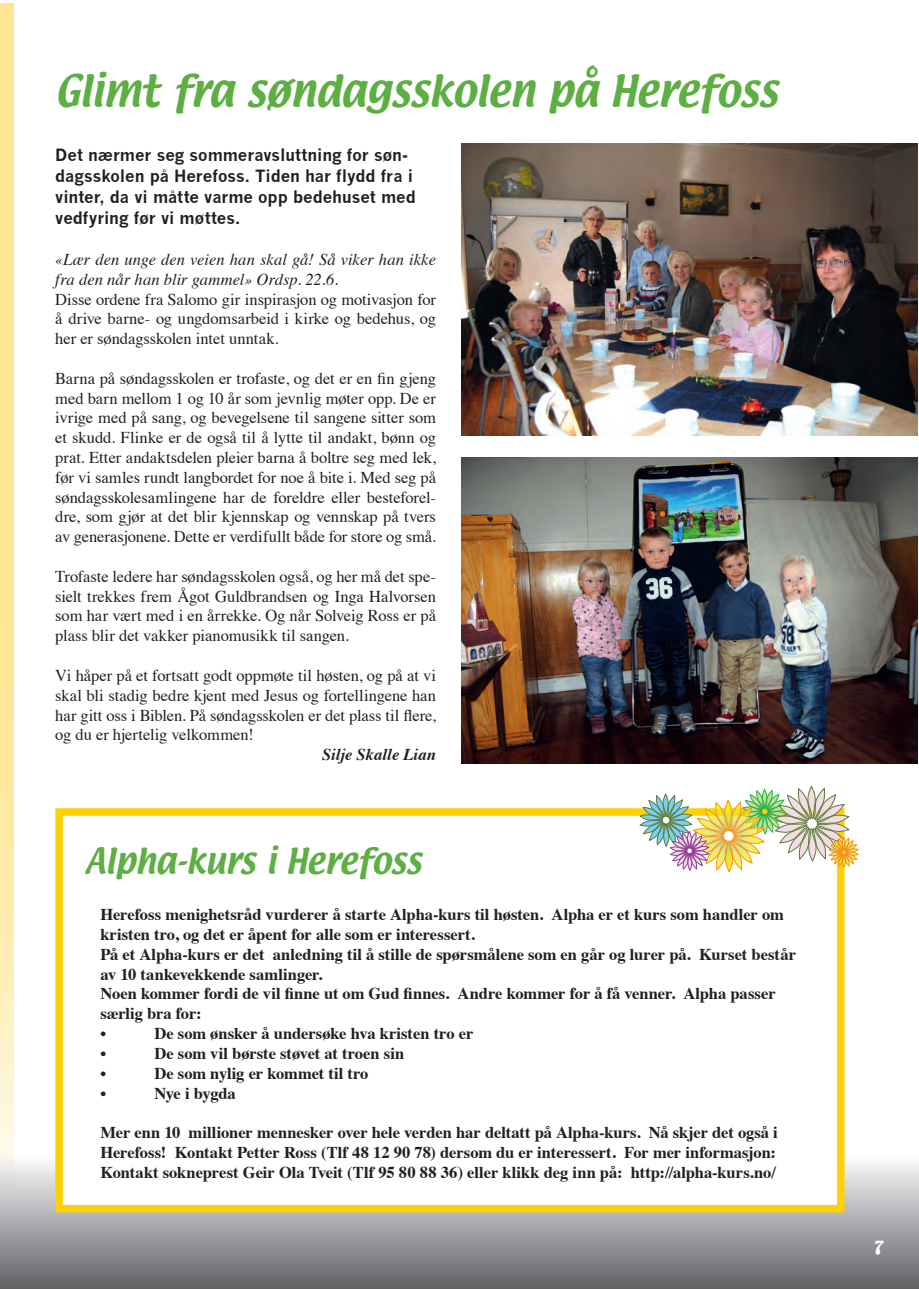
<style>
.page{position:relative;width:919px;height:1289px;background:#fff}
.page>*{position:absolute;margin:0;border:0;box-sizing:border-box;transform-origin:0 0}
.t1{font:39px "Textile";letter-spacing:-.01em;color:#5eaf43}
.t2{font:31.5px "Textile";letter-spacing:-.01em;color:#5eaf43}
.t3{font:19.5px "Bonnard FLF";color:#fff}
.t4{font:16.5px/19.8px "Times";letter-spacing:-.005em;color:#231f20;text-align:justify}
.t5{font:700 16.5px/19.8px "Times";letter-spacing:-.005em;color:#231f20}
.t6{font:700 16.5px/21px "News Gothic";letter-spacing:-.005em;color:#231f20}
.t7{font:italic 16.5px/19.8px "Times";letter-spacing:.005em;color:#231f20}
.t8{font:italic 700 16.5px "Times";letter-spacing:.005em;color:#231f20}
.t9{font:700 16.5px "Times";letter-spacing:-.025em;color:#231f20}
</style>
<div class="page">
<svg style="left:0;top:1154px;width:918px;height:134px;background:#929496"></svg>
<svg style="left:0;top:4px;width:13px;height:1150px;background:#fee9a2"></svg>
<img style="left:0;top:1154px;width:13px;height:35px">
<div style="left:55px;top:808px;width:789px;height:404px;background:#fff;border:8px solid #fed105"></div>
<img style="left:461px;top:144px;width:456px;height:291px">
<img style="left:461px;top:458px;width:456px;height:305px">
<img style="left:639px;top:785px;width:220px;height:87px">
<h1 class="t1" style="left:55px;top:64px;width:724px">Glimt fra søndagsskolen på Herefoss</h1>
<p class="t6" style="left:55px;top:144px;width:362px">Det nærmer seg sommeravsluttning for søn&shy;dagsskolen på Herefoss. Tiden har flydd fra i vinter, da vi måtte varme opp bedehuset med vedfyring før vi møttes.</p>
<p class="t7" style="left:55px;top:248px;width:382px">«Lær den unge den veien han skal gå! Så viker han ikke fra den når han blir gammel» Ordsp. 22.6.</p>
<p class="t4" style="left:55px;top:288px;width:382px">Disse ordene fra Salomo gir inspirasjon og motivasjon for å drive barne- og ungdomsarbeid i kirke og bedehus, og her er søndagsskolen intet unntak.</p>
<p class="t4" style="left:55px;top:367px;width:382px">Barna på søndagsskolen er trofaste, og det er en fin gjeng med barn mellom 1 og 10 år som jevnlig møter opp. De er ivrige med på sang, og bevegelsene til sangene sitter som et skudd. Flinke er de også til å lytte til andakt, bønn og prat. Etter andaktsdelen pleier barna å boltre seg med lek, før vi samles rundt langbordet for noe å bite i. Med seg på søndagsskolesamlingene har de foreldre eller besteforel&shy;dre, som gjør at det blir kjennskap og vennskap på tvers av generasjonene. Dette er verdifullt både for store og små.</p>
<p class="t4" style="left:55px;top:565px;width:382px">Trofaste ledere har søndagsskolen også, og her må det spe&shy;sielt trekkes frem Ågot Guldbrandsen og Inga Halvorsen som har vært med i en årrekke. Og når Solveig Ross er på plass blir det vakker pianomusikk til sangen.</p>
<p class="t4" style="left:55px;top:664px;width:382px">Vi håper på et fortsatt godt oppmøte til høsten, og på at vi skal bli stadig bedre kjent med Jesus og fortellingene han har gitt oss i Biblen. På søndagsskolen er det plass til flere, og du er hjertelig velkommen!</p>
<p class="t8" style="left:322px;top:739px;width:116px">Silje Skalle Lian</p>
<h2 class="t2" style="left:85px;top:838px;width:338px">Alpha-kurs i Herefoss</h2>
<p class="t5" style="left:100px;top:903px;width:697px">Herefoss menighetsråd vurderer å starte Alpha-kurs til høsten. Alpha er et kurs som handler om kristen tro, og det er åpent for alle som er interessert.<br>På et Alpha-kurs er det anledning til å stille de spørsmålene som en går og lurer på. Kurset består av 10 tankevekkende samlinger.<br>Noen kommer fordi de vil finne ut om Gud finnes. Andre kommer for å få venner. Alpha passer særlig bra for:<br>•</p>
<p class="t5" style="left:154px;top:1021px;width:320px">De som ønsker å undersøke hva kristen tro er</p>
<p class="t5" style="left:100px;top:1041px;width:7px">•</p>
<p class="t5" style="left:154px;top:1041px;width:251px">De som vil børste støvet at troen sin</p>
<p class="t5" style="left:100px;top:1061px;width:7px">•</p>
<p class="t5" style="left:154px;top:1061px;width:216px">De som nylig er kommet til tro</p>
<p class="t5" style="left:100px;top:1081px;width:7px">•</p>
<p class="t9" style="left:154px;top:1077px;width:83px">Nye i bygda</p>
<p class="t5" style="left:100px;top:1120px;width:679px;text-align:justify">Mer enn 10 millioner mennesker over hele verden har deltatt på Alpha-kurs. Nå skjer det også i Herefoss! Kontakt Petter Ross (Tlf 48 12 90 78) dersom du er interessert. For mer informasjon:<br>Kontakt sokneprest Geir Ola Tveit (Tlf 95 80 88 36) eller klikk deg inn på: http://alpha-kurs.no/</p>
<p class="t3" style="left:872px;top:1235px;width:13px">7</p>
</div>
